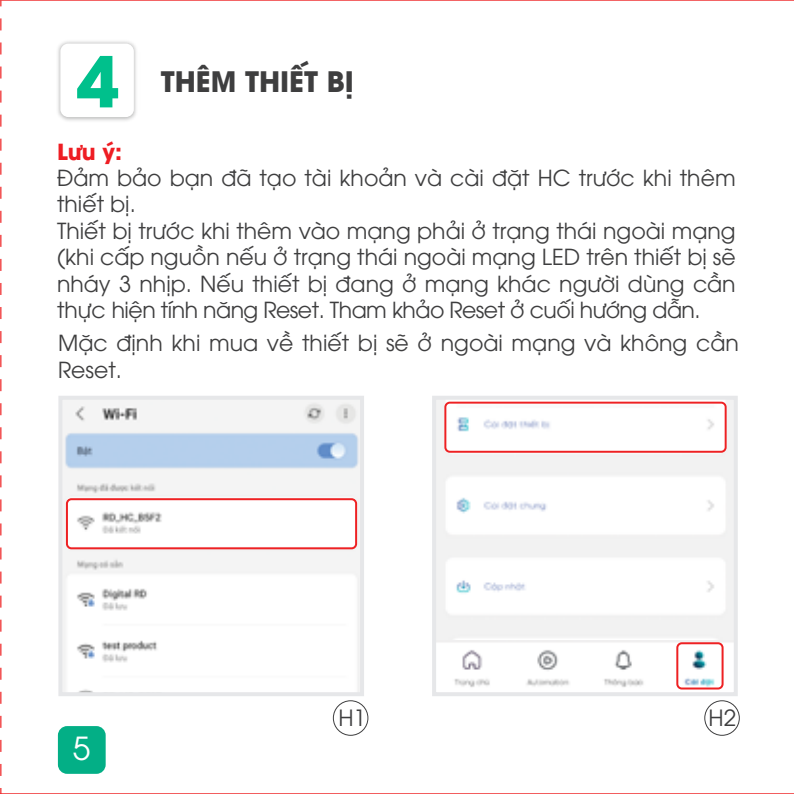
<style>
.page{position:relative;width:794px;height:794px;background:#fff}
.page>*{position:absolute;margin:0;border:0;box-sizing:border-box;transform-origin:0 0}
.t1{font:700 69.6px "RD Avo";color:#00c08c}
.t2{font:31.6px "RD Avo";color:#fff}
.t3{font:700 28px "RD Avo";color:#3e3e3f}
.t4{font:22.4px "UTM Avo";color:#3e3e3f}
.t5{font:22px/26.4px "RD Avo";color:#3e3e3f}
.t6{font:700 22px "RD Avo";color:#ee1d23}
</style>
<div class="page">
<svg style="left:0;top:0;width:2px;height:6px"></svg>
<svg style="left:0;top:18px;width:2px;height:758px"></svg>
<svg style="left:0;top:788px;width:2px;height:6px"></svg>
<div style="left:58px;top:726px;width:48px;height:48px;background:#03af86;border-radius:9px"></div>
<img style="left:58px;top:41px;width:78px;height:80px">
<div style="left:60px;top:44px;width:74px;height:73px;background:#fff;border-radius:8px"></div>
<div style="left:333px;top:700px;width:35px;height:36px;border:1px solid #3e3e3f;border-radius:50%"></div>
<div style="left:704px;top:700px;width:36px;height:36px;border:1px solid #3e3e3f;border-radius:50%"></div>
<img style="left:63px;top:401px;width:296px;height:290px">
<div style="left:58px;top:396px;width:306px;height:300px;border:4px solid #e6e7e9"></div>
<div style="left:66px;top:498px;width:291px;height:51px;border:2px solid #ee2123;border-radius:5px"></div>
<img style="left:437px;top:401px;width:296px;height:239px">
<img style="left:437px;top:640px;width:296px;height:50px">
<div style="left:432px;top:396px;width:306px;height:300px;border:4px solid #e6e7e9"></div>
<div style="left:444px;top:402px;width:282px;height:51px;border:2px solid #ee2123;border-radius:4px"></div>
<div style="left:676px;top:642px;width:47px;height:47px;border:2px solid #ee2123;border-radius:5px"></div>
<h1 class="t1" style="left:76px;top:24px;width:45px">4</h1>
<p class="t3" style="left:161px;top:58px;width:195px">THÊM THIẾT BỊ</p>
<p class="t6" style="left:57px;top:133px;width:67px">Lưu ý:</p>
<p class="t5" style="left:57px;top:163px;width:680px">Đảm bảo bạn đã tạo tài khoản và cài đặt HC trước khi thêm thiết bị.<br>Thiết bị trước khi thêm vào mạng phải ở trạng thái ngoài mạng (khi cấp nguồn nếu ở trạng thái ngoài mạng LED trên thiết bị sẽ nháy 3 nhịp. Nếu thiết bị đang ở mạng khác người dùng cần thực hiện tính năng Reset. Tham khảo Reset ở cuối hướng dẫn.</p>
<p class="t5" style="left:58px;top:328px;width:682px">Mặc định khi mua về thiết bị sẽ ở ngoài mạng và không cần<br>Reset.</p>
<h2 class="t2" style="left:73px;top:723px;width:19px">5</h2>
<p class="t4" style="left:338px;top:700px;width:29px">H1</p>
<p class="t4" style="left:708px;top:700px;width:29px">H2</p>
</div>
